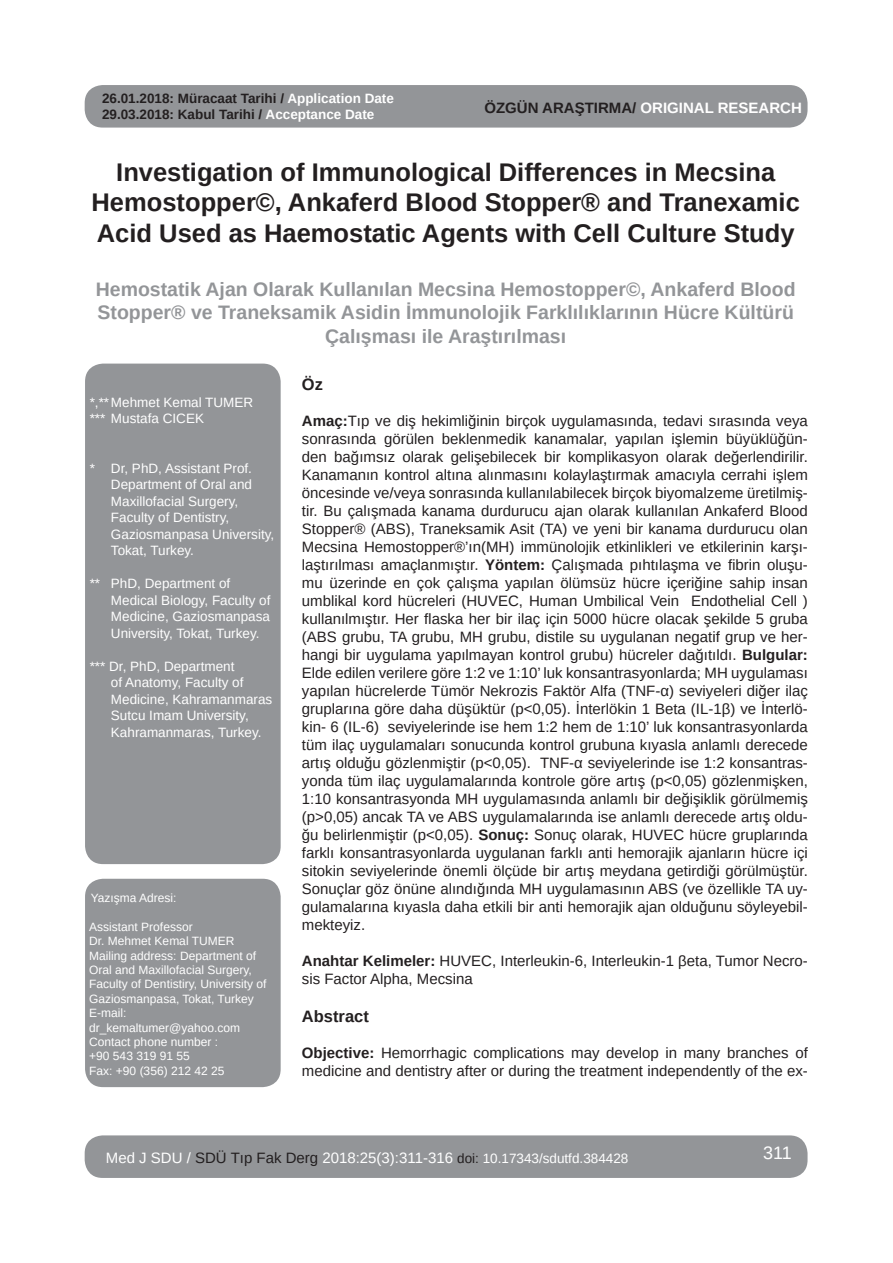
<style>
.page{position:relative;width:893px;height:1263px;background:#fff}
.page>*{position:absolute;margin:0;border:0;box-sizing:border-box;transform-origin:0 0}
.t1{font:700 25.5px/30.6px "Arimo";color:#231f20;text-align:center}
.t2{font:700 19.5px/23.4px "Arimo";color:#939598;text-align:center}
.t3{font:18px "Arimo";color:#fff}
.t4{font:700 16.5px "Arimo";color:#231f20}
.t5{font:15px/18px "Arimo";color:#231f20}
.t6{font:15px "Arimo";color:#fff}
.t7{font:700 15px "Arimo";color:#fff}
.t8{font:13.5px/16.5px "Arimo";color:#fff}
.t9{font:700 13.5px/16.2px "Arimo";color:#231f20}
.t10{font:12px/14.4px "Arimo";color:#fff}
.s1{color:#fff}
.s2{color:#231f20}
.s3{font-weight:700}
.s4{font-size:13.5px;color:#231f20}
.s5{font-size:13.5px}
</style>
<div class="page">
<div style="left:85px;top:364px;width:196px;height:500px;background:#939598;border-radius:18px"></div>
<div style="left:85px;top:879px;width:196px;height:208px;background:#939598;border-radius:18px"></div>
<div style="left:85px;top:85px;width:722px;height:43px;background:#939598;border-radius:18px"></div>
<div style="left:85px;top:1135px;width:722px;height:43px;background:#939598;border-radius:18px"></div>
<p class="t9" style="left:102px;top:91px;width:293px">26.01.2018: Müracaat Tarihi / <span class="s1">Application Date<br></span>29.03.2018: Kabul Tarihi / <span class="s1">Acceptance Date</span></p>
<p class="t7" style="left:484px;top:98px;width:319px"><span class="s2">ÖZGÜN ARAŞTIRMA/</span> ORIGINAL RESEARCH</p>
<h1 class="t1" style="left:92px;top:157px;width:710px">Investigation of Immunological Differences in Mecsina<br>Hemostopper©, Ankaferd Blood Stopper® and Tranexamic<br>Acid Used as Haemostatic Agents with Cell Culture Study</h1>
<h2 class="t2" style="left:96px;top:278px;width:701px">Hemostatik Ajan Olarak Kullanılan Mecsina Hemostopper©, Ankaferd Blood<br>Stopper® ve Traneksamik Asidin İmmunolojik Farklılıklarının Hücre Kültürü<br>Çalışması ile Araştırılması</h2>
<p class="t8" style="left:90px;top:394px;width:165px">*,**Mehmet Kemal TUMER *** Mustafa CICEK</p>
<p class="t8" style="left:111px;top:460px;width:165px;text-indent:-21px">* Dr, PhD, Assistant Prof.<br>Department of Oral and<br>Maxillofacial Surgery,<br>Faculty of Dentistry,<br>Gaziosmanpasa University,<br>Tokat, Turkey.</p>
<p class="t8" style="left:111px;top:575px;width:161px;text-indent:-21px">** PhD, Department of<br>Medical Biology, Faculty of<br>Medicine, Gaziosmanpasa<br>University, Tokat, Turkey.</p>
<p class="t8" style="left:111px;top:658px;width:163px;text-indent:-21px">*** Dr, PhD, Department<br>of Anatomy, Faculty of<br>Medicine, Kahramanmaras<br>Sutcu Imam University,<br>Kahramanmaras, Turkey.</p>
<p class="t10" style="left:91px;top:891px;width:87px">Yazışma Adresi:</p>
<p class="t10" style="left:89px;top:919px;width:179px">Assistant Professor<br>Dr. Mehmet Kemal TUMER<br>Mailing address: Department of<br>Oral and Maxillofacial Surgery,<br>Faculty of Dentistiry, University of<br>Gaziosmanpasa, Tokat, Turkey<br>E-mail: dr_kemaltumer@yahoo.com<br>Contact phone number :<br>+90 543 319 91 55<br>Fax: +90 (356) 212 42 25</p>
<p class="t4" style="left:302px;top:373px;width:23px">Öz</p>
<p class="t5" style="left:302px;top:412px;width:508px;text-align:justify"><span class="s3">Amaç:</span>Tıp ve diş hekimliğinin birçok uygulamasında, tedavi sırasında veya sonrasında görülen beklenmedik kanamalar, yapılan işlemin büyüklüğün&shy;den bağımsız olarak gelişebilecek bir komplikasyon olarak değerlendirilir.<br>Kanamanın kontrol altına alınmasını kolaylaştırmak amacıyla cerrahi işlem öncesinde ve/veya sonrasında kullanılabilecek birçok biyomalzeme üretilmiş&shy;tir. Bu çalışmada kanama durdurucu ajan olarak kullanılan Ankaferd Blood Stopper® (ABS), Traneksamik Asit (TA) ve yeni bir kanama durdurucu olan Mecsina Hemostopper®’ın(MH) immünolojik etkinlikleri ve etkilerinin karşı&shy;laştırılması amaçlanmıştır. <span class="s3">Yöntem:</span> Çalışmada pıhtılaşma ve fibrin oluşu&shy;mu üzerinde en çok çalışma yapılan ölümsüz hücre içeriğine sahip insan umblikal kord hücreleri (HUVEC, Human Umbilical Vein Endothelial Cell ) kullanılmıştır. Her flaska her bir ilaç için 5000 hücre olacak şekilde 5 gruba (ABS grubu, TA grubu, MH grubu, distile su uygulanan negatif grup ve her&shy;hangi bir uygulama yapılmayan kontrol grubu) hücreler dağıtıldı. <span class="s3">Bulgular:<br></span>Elde edilen verilere göre 1:2 ve 1:10’ luk konsantrasyonlarda; MH uygulaması yapılan hücrelerde Tümör Nekrozis Faktör Alfa (TNF-α) seviyeleri diğer ilaç gruplarına göre daha düşüktür (p&lt;0,05). İnterlökin 1 Beta (IL-1β) ve İnterlö&shy;kin- 6 (IL-6) seviyelerinde ise hem 1:2 hem de 1:10’ luk konsantrasyonlarda tüm ilaç uygulamaları sonucunda kontrol grubuna kıyasla anlamlı derecede artış olduğu gözlenmiştir (p&lt;0,05). TNF-α seviyelerinde ise 1:2 konsantras&shy;yonda tüm ilaç uygulamalarında kontrole göre artış (p&lt;0,05) gözlenmişken, 1:10 konsantrasyonda MH uygulamasında anlamlı bir değişiklik görülmemiş (p&gt;0,05) ancak TA ve ABS uygulamalarında ise anlamlı derecede artış oldu&shy;ğu belirlenmiştir (p&lt;0,05). <span class="s3">Sonuç:</span> Sonuç olarak, HUVEC hücre gruplarında farklı konsantrasyonlarda uygulanan farklı anti hemorajik ajanların hücre içi sitokin seviyelerinde önemli ölçüde bir artış meydana getirdiği görülmüştür.<br>Sonuçlar göz önüne alındığında MH uygulamasının ABS (ve özellikle TA uy&shy;gulamalarına kıyasla daha etkili bir anti hemorajik ajan olduğunu söyleyebil&shy;mekteyiz.</p>
<p class="t5" style="left:302px;top:952px;width:507px"><span class="s3">Anahtar Kelimeler:</span> HUVEC, Interleukin-6, Interleukin-1 βeta, Tumor Necro&shy;sis Factor Alpha, Mecsina</p>
<p class="t4" style="left:302px;top:1005px;width:68px">Abstract</p>
<p class="t5" style="left:302px;top:1044px;width:507px"><span class="s3">Objective:</span> Hemorrhagic complications may develop in many branches of medicine and dentistry after or during the treatment independently of the ex-</p>
<p class="t6" style="left:106px;top:1148px;width:524px">Med J SDU / <span class="s2">SDÜ Tıp Fak Derg</span> 2018:25(3):311-316 <span class="s4">doi:</span> <span class="s5">10.17343/sdutfd.384428</span></p>
<p class="t3" style="left:763px;top:1141px;width:30px">311</p>
</div>
